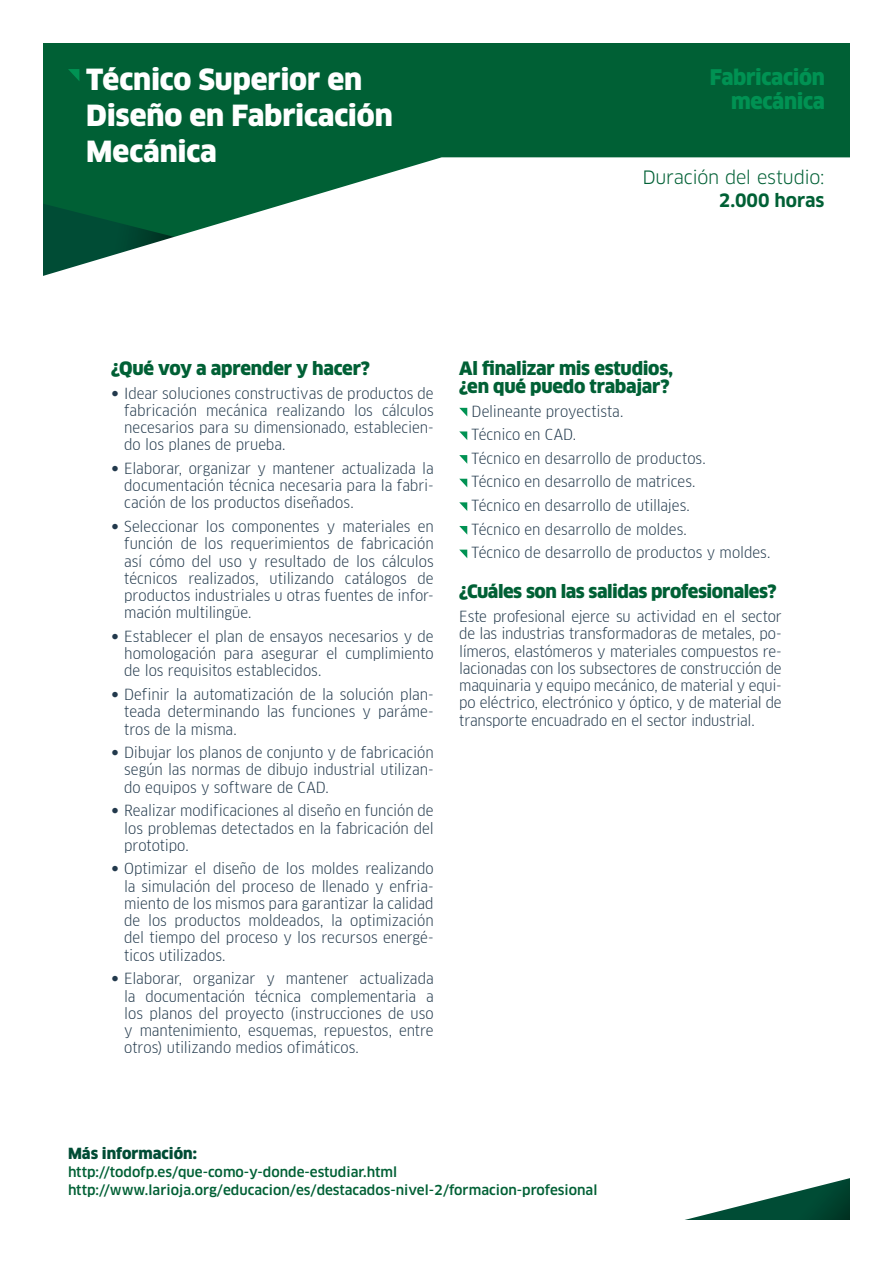
<style>
.page{position:relative;width:893px;height:1263px;background:#006035}
.page>*{position:absolute;margin:0;border:0;box-sizing:border-box;transform-origin:0 0}
.t1{font:900 28.5px/36px "Clan OT";letter-spacing:-.005em;color:#fff}
.t2{font:900 21.15px/24.3px "Clan OT";letter-spacing:-.015em;color:#009253;text-align:right}
.t3{font:900 18px/18px "Clan OT";letter-spacing:-.02em;color:#006035}
.t4{font:18px "Clan OT";letter-spacing:-.01em;color:#006035}
.t5{font:700 18px "Clan OT";color:#006035}
.t6{font:15px/17.2px "Clan Offc Pro Narr";letter-spacing:-.005em;color:#22394c;text-align:justify}
.t7{font:900 15px "Clan OT";color:#004c35}
.t8{font:500 13.5px/18px "Clan OT";color:#006035}
.s1{font-family:"Cg Nashville Md"}
</style>
<div class="page">
<div style="left:43px;top:157px;width:807px;height:1063px;background:#fff"></div>
<svg style="left:677px;top:1177px;width:173px;height:43px;background:#88a99f"></svg>
<svg style="left:68px;top:69px;width:11px;height:12px"></svg>
<svg style="left:459px;top:408px;width:8px;height:8px"></svg>
<svg style="left:459px;top:431px;width:8px;height:9px"></svg>
<svg style="left:459px;top:455px;width:8px;height:9px"></svg>
<svg style="left:459px;top:479px;width:8px;height:8px"></svg>
<svg style="left:459px;top:502px;width:8px;height:9px"></svg>
<svg style="left:459px;top:526px;width:8px;height:9px"></svg>
<svg style="left:459px;top:550px;width:8px;height:8px"></svg>
<div style="left:0;top:0;width:43px;height:1263px;background:#fff"></div>
<div style="left:0;top:0;width:893px;height:43px;background:#fff"></div>
<div style="left:0;top:1220px;width:893px;height:43px;background:#fff"></div>
<div style="left:850px;top:0;width:43px;height:1263px;background:#fff"></div>
<h1 class="t1" style="left:86px;top:62px;width:308px">Técnico Superior en<br>Diseño en Fabricación<br>Mecánica</h1>
<h2 class="t2" style="left:710px;top:65px;width:117px">Fabricación mecánica</h2>
<p class="t4" style="left:642px;top:167px;width:184px">Duración del estudio:</p>
<p class="t5" style="left:719px;top:190px;width:107px">2.000 horas</p>
<p class="t3" style="left:111px;top:359px;width:260px">¿Qué voy a aprender y hacer?</p>
<p class="t6" style="left:124px;top:384px;width:311px;text-indent:-13px"><span class="s1">•</span> Idear soluciones constructivas de productos de fabricación mecánica realizando los cálculos necesarios para su dimensionado, establecien&shy;do los planes de prueba.</p>
<p class="t6" style="left:124px;top:460px;width:311px;text-indent:-13px"><span class="s1">•</span> Elaborar, organizar y mantener actualizada la documentación técnica necesaria para la fabri&shy;cación de los productos diseñados.</p>
<p class="t6" style="left:124px;top:518px;width:311px;text-indent:-13px"><span class="s1">•</span> Seleccionar los componentes y materiales en función de los requerimientos de fabricación así cómo del uso y resultado de los cálculos técnicos realizados, utilizando catálogos de productos industriales u otras fuentes de infor&shy;mación multilingüe.</p>
<p class="t6" style="left:124px;top:628px;width:311px;text-indent:-13px"><span class="s1">•</span> Establecer el plan de ensayos necesarios y de homologación para asegurar el cumplimiento de los requisitos establecidos.</p>
<p class="t6" style="left:124px;top:686px;width:311px;text-indent:-13px"><span class="s1">•</span> Definir la automatización de la solución plan&shy;teada determinando las funciones y paráme&shy;tros de la misma.</p>
<p class="t6" style="left:124px;top:744px;width:311px;text-indent:-13px"><span class="s1">•</span> Dibujar los planos de conjunto y de fabricación según las normas de dibujo industrial utilizan&shy;do equipos y software de CAD.</p>
<p class="t6" style="left:124px;top:802px;width:311px;text-indent:-13px"><span class="s1">•</span> Realizar modificaciones al diseño en función de los problemas detectados en la fabricación del prototipo.</p>
<p class="t6" style="left:124px;top:860px;width:311px;text-indent:-13px"><span class="s1">•</span> Optimizar el diseño de los moldes realizando la simulación del proceso de llenado y enfria&shy;miento de los mismos para garantizar la calidad de los productos moldeados, la optimización del tiempo del proceso y los recursos energé&shy;ticos utilizados.</p>
<p class="t6" style="left:124px;top:970px;width:311px;text-indent:-13px"><span class="s1">•</span> Elaborar, organizar y mantener actualizada la documentación técnica complementaria a los planos del proyecto (instrucciones de uso y mantenimiento, esquemas, repuestos, entre otros) utilizando medios ofimáticos.</p>
<p class="t3" style="left:459px;top:359px;width:215px">Al finalizar mis estudios, ¿en qué puedo trabajar?</p>
<p class="t6" style="left:472px;top:399px;width:300px;line-height:23.7px;text-align:left">Delineante proyectista.<br>Técnico en CAD.<br>Técnico en desarrollo de productos.<br>Técnico en desarrollo de matrices.<br>Técnico en desarrollo de utillajes.<br>Técnico en desarrollo de moldes.<br>Técnico de desarrollo de productos y moldes.</p>
<p class="t3" style="left:459px;top:583px;width:319px">¿Cuáles son las salidas profesionales?</p>
<p class="t6" style="left:459px;top:608px;width:324px">Este profesional ejerce su actividad en el sector de las industrias transformadoras de metales, po&shy;límeros, elastómeros y materiales compuestos re&shy;lacionadas con los subsectores de construcción de maquinaria y equipo mecánico, de material y equi&shy;po eléctrico, electrónico y óptico, y de material de transporte encuadrado en el sector industrial.</p>
<p class="t7" style="left:68px;top:1144px;width:130px">Más información:</p>
<p class="t8" style="left:68px;top:1163px;width:531px">http://todofp.es/que-como-y-donde-estudiar.html http://www.larioja.org/educacion/es/destacados-nivel-2/formacion-profesional</p>
</div>
